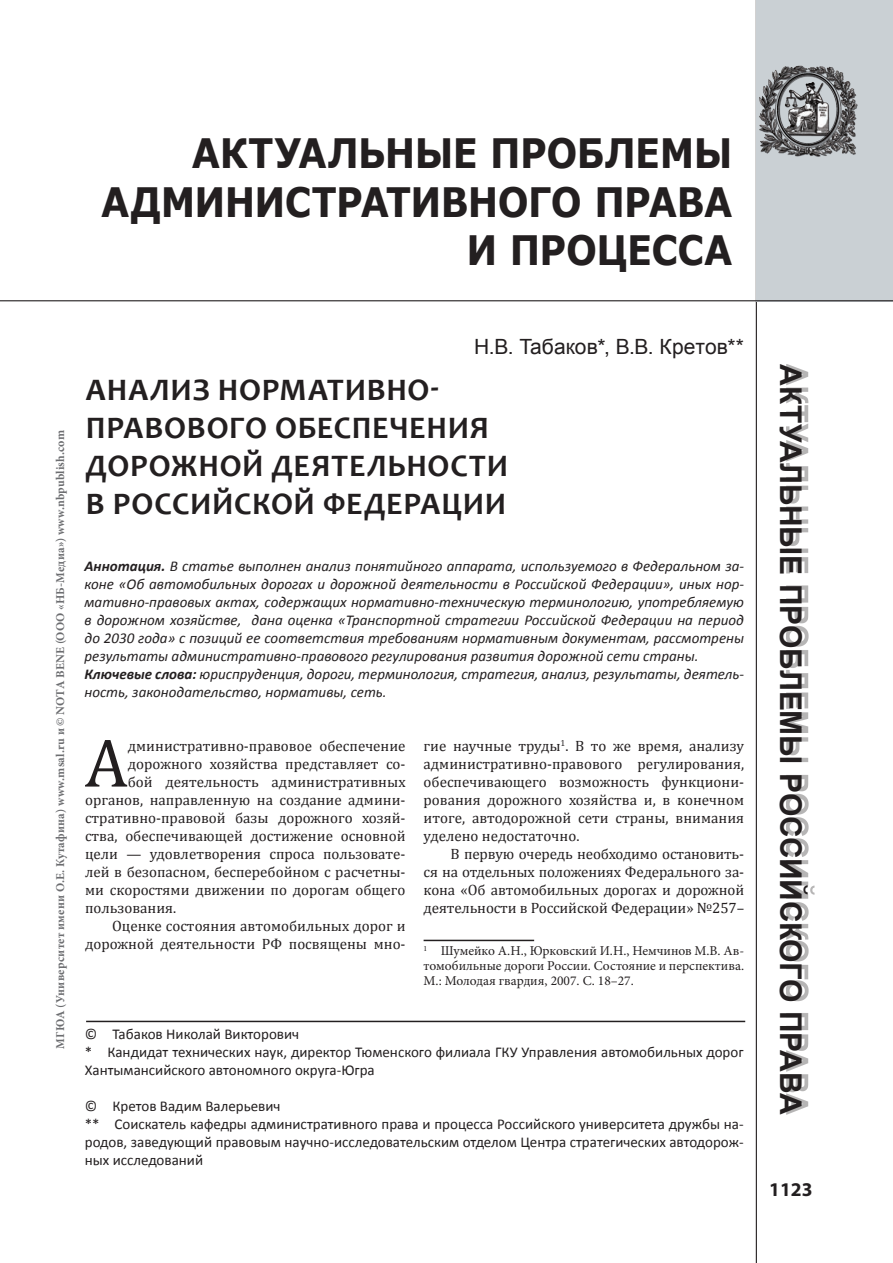
<style>
.page{position:relative;width:893px;height:1263px;background:#fff}
.page>*{position:absolute;margin:0;border:0;box-sizing:border-box;transform-origin:0 0}
.t1{font:69px "Cambria";color:#231f20}
.t2{font:700 40.5px/48.6px "Verdana";letter-spacing:-.015em;color:#231f20;text-align:right;scale:.9 1}
.t3{font:700 31.5px/37.8px "Candara";letter-spacing:.02em;color:#231f20}
.t4{font:700 30px "Arial";letter-spacing:-.005em;color:#231f20}
.t5{font:21px "Arial";letter-spacing:.005em;color:#231f20}
.t6{font:700 19.5px "Myriad Pro";color:#231f20}
.t7{font:15px/18px "Cambria";color:#231f20;text-align:justify}
.t8{font:italic 15px/18px "Calibri";color:#231f20}
.t9{font:15px/18px "Calibri";color:#231f20}
.t10{font:13.5px/15px "Minion Pro";color:#231f20;text-align:justify}
.t11{font:700 12px "Minion Pro";letter-spacing:.02em;color:#6c6d70}
.s1{font-weight:700}
</style>
<div class="page">
<hr style="left:756px;top:0;width:1px;height:1263px;background:#231f20">
<div style="left:786px;top:364px;width:28px;height:751px;background:#231f20;opacity:.33"></div>
<div style="left:757px;top:0;width:136px;height:301px;background:#cad0d4"></div>
<img style="left:755px;top:54px;width:103px;height:111px">
<hr style="left:86px;top:1021px;width:659px;height:1px;background:#231f20">
<hr style="left:0;top:300px;width:893px;height:1px;background:#231f20">
<hr style="left:424px;top:940px;width:110px;height:1px;background:#231f20">
<h2 class="t2" style="left:101px;top:128px;width:703px">актуальные проблемы административного права и процесса</h2>
<p class="t11" style="left:52px;top:1048px;width:620px;rotate:-90deg">МГЮА (Университет имени О.Е. Кутафина) www.msal.ru и © NOTA BENE (ООО «НБ-Медиа») www.nbpublish.com</p>
<h3 class="t5" style="left:474px;top:333px;width:271px">Н.В. Табаков*, В.В. Кретов**</h3>
<h3 class="t3" style="left:86px;top:371px;width:424px">Анализ нормативно&shy;правового обеспечения дорожной деятельности в Ро ссийской Федерации</h3>
<p class="t8" style="left:84px;top:557px;width:661px"><span class="s1">Аннотация.</span> В статье выполнен анализ понятийного аппарата, используемого в Федеральном за&shy;коне «Об автомобильных дорогах и дорожной деятельности в Российской Федерации», иных нор&shy;мативно-правовых актах, содержащих нормативно-техническую терминологию, употребляемую в дорожном хозяйстве, дана оценка «Транспортной стратегии Российской Федерации на период до 2030 года» с позиций ее соответствия требованиям нормативным документам, рассмотрены результаты административно-правового регулирования развития дорожной сети страны.<br><span class="s1">Ключевые слова:</span> юриспруденция, дороги, терминология, стратегия, анализ, результаты, деятель&shy;ность, законодательство, нормативы, сеть.</p>
<h1 class="t1" style="left:85px;top:722px;width:44px">А</h1>
<p class="t7" style="left:128px;top:736px;width:279px">дминистративно-правовое обеспечение</p>
<p class="t7" style="left:128px;top:754px;width:279px">дорожного хозяйства представляет со-</p>
<p class="t7" style="left:128px;top:772px;width:279px">бой деятельность административных</p>
<p class="t7" style="left:85px;top:790px;width:322px">органов, направленную на создание админи-</p>
<p class="t7" style="left:85px;top:808px;width:322px">стративно-правовой базы дорожного хозяй-</p>
<p class="t7" style="left:85px;top:826px;width:322px">ства, обеспечивающей достижение основной</p>
<p class="t7" style="left:85px;top:844px;width:322px">цели — удовлетворения спроса пользовате-</p>
<p class="t7" style="left:85px;top:862px;width:322px">лей в безопасном, бесперебойном с расчетны-</p>
<p class="t7" style="left:85px;top:880px;width:322px">ми скоростями движении по дорогам общего</p>
<p class="t7" style="left:85px;top:898px;width:93px">пользования.</p>
<p class="t7" style="left:112px;top:916px;width:295px">Оценке состояния автомобильных дорог и</p>
<p class="t7" style="left:85px;top:934px;width:322px">дорожной деятельности РФ посвящены мно-</p>
<p class="t7" style="left:424px;top:736px;width:322px">гие научные труды<sup>1</sup>. В то же время, анализу административно-правового регулирования, обеспечивающего возможность функциони&shy;рования дорожного хозяйства и, в конечном итоге, автодорожной сети страны, внимания уделено недостаточно.</p>
<p class="t7" style="left:424px;top:844px;width:322px;text-indent:27px">В первую очередь необходимо остановить&shy;ся на отдельных положениях Федерального за&shy;кона «Об автомобильных дорогах и дорожной деятельности в Российской Федерации» №257–</p>
<p class="t10" style="left:424px;top:944px;width:322px"><sup>1</sup> Шумейко А.Н., Юрковский И.Н., Немчинов М.В. Ав&shy;томобильные дороги России. Состояние и перспектива.<br>М.: Молодая гвардия, 2007. С. 18–27.</p>
<p class="t9" style="left:85px;top:1025px;width:660px">© Табаков Николай Викторович<br>* Кандидат технических наук, директор Тюменского филиала ГКУ Управления автомобильных дорог<br>Хантымансийского автономного округа-Югра</p>
<p class="t9" style="left:85px;top:1097px;width:660px">© Кретов Вадим Валерьевич<br>** Соискатель кафедры административного права и процесса Российского университета дружбы на&shy;родов, заведующий правовым научно-исследовательским отделом Центра стратегических автодорож&shy;ных исследований</p>
<h3 class="t4" style="left:810px;top:364px;width:747px;rotate:90deg">Актуальные проблемы российского права</h3>
<h3 class="t6" style="left:769px;top:1177px;width:45px">1123</h3>
</div>
